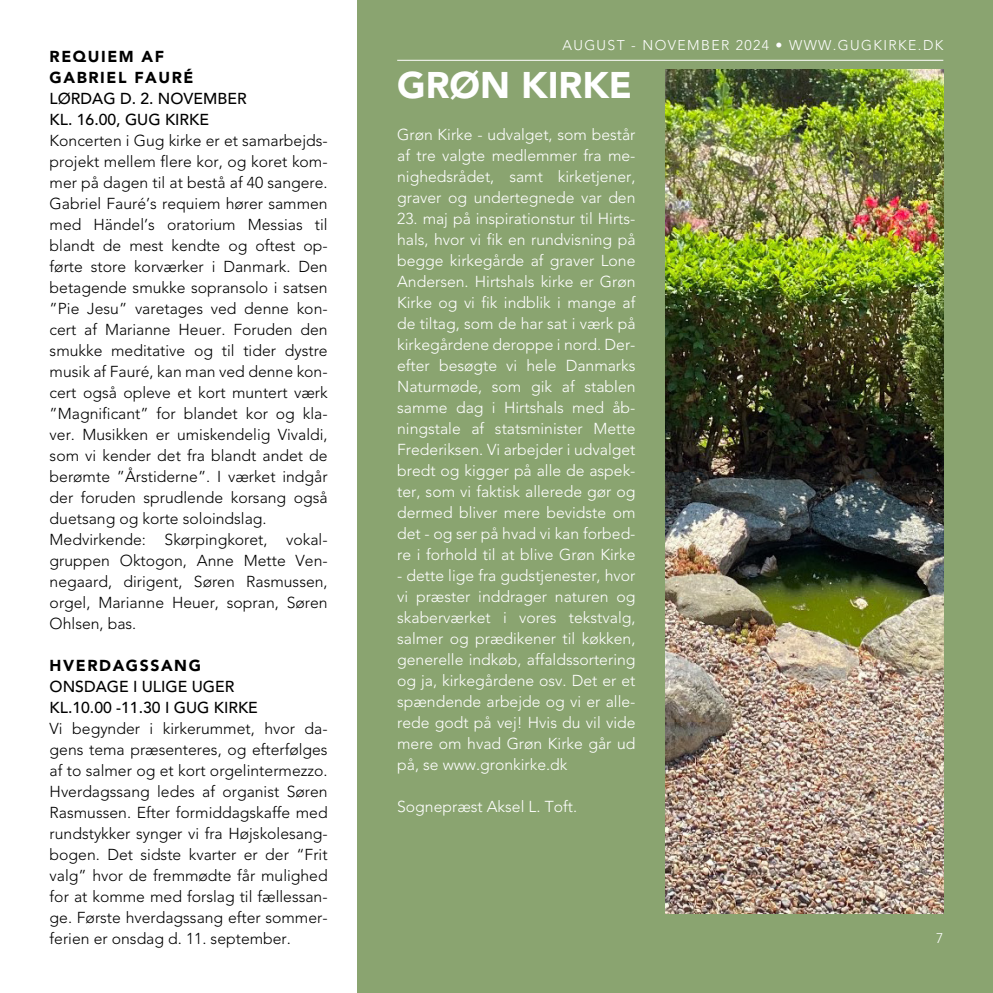
<style>
.page{position:relative;width:993px;height:993px;background:#fff}
.page>*{position:absolute;margin:0;border:0;box-sizing:border-box;transform-origin:0 0}
.t1{font:900 36.75px "Avenir";color:#fff}
.t2{font:300 15.75px/21px "Avenir";color:#000}
.t3{font:300 15.75px/21px "Avenir";color:#fff;text-align:justify}
.t4{font:500 15.75px/21px "Avenir";color:#000}
.t5{font:900 15.75px/21px "Avenir";letter-spacing:.1em;color:#000}
.t6{font:300 14px "Avenir";letter-spacing:.1em;color:#fff}
</style>
<div class="page">
<div style="left:357px;top:0;width:635px;height:992px;background:#8aa470"></div>
<hr style="left:397px;top:60px;width:546px;height:1px;background:#fff">
<img style="left:665px;top:70px;width:278px;height:843px">
<p class="t5" style="left:50px;top:45px;width:145px">REQUIEM AF<br>GABRIEL FAURÉ</p>
<p class="t4" style="left:50px;top:88px;width:198px">LØRDAG D. 2. NOVEMBER<br>KL. 16.00, GUG KIRKE</p>
<p class="t2" style="left:50px;top:130px;width:279px">Koncerten i Gug kirke er et samarbejds&shy;projekt mellem flere kor, og koret kom&shy;mer på dagen til at bestå af 40 sangere.<br>Gabriel Fauré’s requiem hører sammen med Händel’s oratorium Messias til blandt de mest kendte og oftest op&shy;førte store korværker i Danmark. Den betagende smukke sopransolo i satsen ”Pie Jesu” varetages ved denne kon&shy;cert af Marianne Heuer. Foruden den smukke meditative og til tider dystre musik af Fauré, kan man ved denne kon&shy;cert også opleve et kort muntert værk ”Magnificant” for blandet kor og kla&shy;ver. Musikken er umiskendelig Vivaldi, som vi kender det fra blandt andet de berømte ”Årstiderne”. I værket indgår der foruden sprudlende korsang også duetsang og korte soloindslag.<br>Medvirkende: Skørpingkoret, vokal&shy;gruppen Oktogon, Anne Mette Ven&shy;negaard, dirigent, Søren Rasmussen, orgel, Marianne Heuer, sopran, Søren Ohlsen, bas.</p>
<p class="t5" style="left:50px;top:654px;width:153px">HVERDAGSSANG</p>
<p class="t4" style="left:50px;top:676px;width:210px">ONSDAGE I ULIGE UGER<br>KL.10.00 -11.30 I GUG KIRKE</p>
<p class="t2" style="left:50px;top:717px;width:279px;text-align:justify">Vi begynder i kirkerummet, hvor da&shy;gens tema præsenteres, og efterfølges af to salmer og et kort orgelintermezzo.<br>Hverdagssang ledes af organist Søren Rasmussen. Efter formiddagskaffe med rundstykker synger vi fra Højskolesang&shy;bogen. Det sidste kvarter er der “Frit valg” hvor de fremmødte får mulighed for at komme med forslag til fællessan&shy;ge. Første hverdagssang efter sommer&shy;ferien er onsdag d. 11. september.</p>
<p class="t6" style="left:562px;top:37px;width:382px">AUGUST - NOVEMBER 2024 • WWW.GUGKIRKE.DK</p>
<h1 class="t1" style="left:397px;top:63px;width:236px">GRØN KIRKE</h1>
<p class="t3" style="left:397px;top:124px;width:240px">Grøn Kirke - udvalget, som består af tre valgte medlemmer fra me&shy;nighedsrådet, samt kirketjener, graver og undertegnede var den</p>
<p class="t3" style="left:397px;top:208px;width:240px">23. maj på inspirationstur til Hirts&shy;hals, hvor vi fik en rundvisning på begge kirkegårde af graver Lone Andersen. Hirtshals kirke er Grøn Kirke og vi fik indblik i mange af de tiltag, som de har sat i værk på kirkegårdene deroppe i nord. Der&shy;efter besøgte vi hele Danmarks Naturmøde, som gik af stablen samme dag i Hirtshals med åb&shy;ningstale af statsminister Mette Frederiksen. Vi arbejder i udvalget bredt og kigger på alle de aspek&shy;ter, som vi faktisk allerede gør og dermed bliver mere bevidste om det - og ser på hvad vi kan forbed&shy;re i forhold til at blive Grøn Kirke</p>
<p class="t3" style="left:397px;top:565px;width:240px">- dette lige fra gudstjenester, hvor vi præster inddrager naturen og skaberværket i vores tekstvalg, salmer og prædikener til køkken, generelle indkøb, affaldssortering og ja, kirkegårdene osv. Det er et spændende arbejde og vi er alle&shy;rede godt på vej! Hvis du vil vide mere om hvad Grøn Kirke går ud på, se www.gronkirke.dk</p>
<p class="t3" style="left:397px;top:796px;width:181px">Sognepræst Aksel L. Toft.</p>
<p class="t6" style="left:935px;top:929px;width:9px">7</p>
</div>
